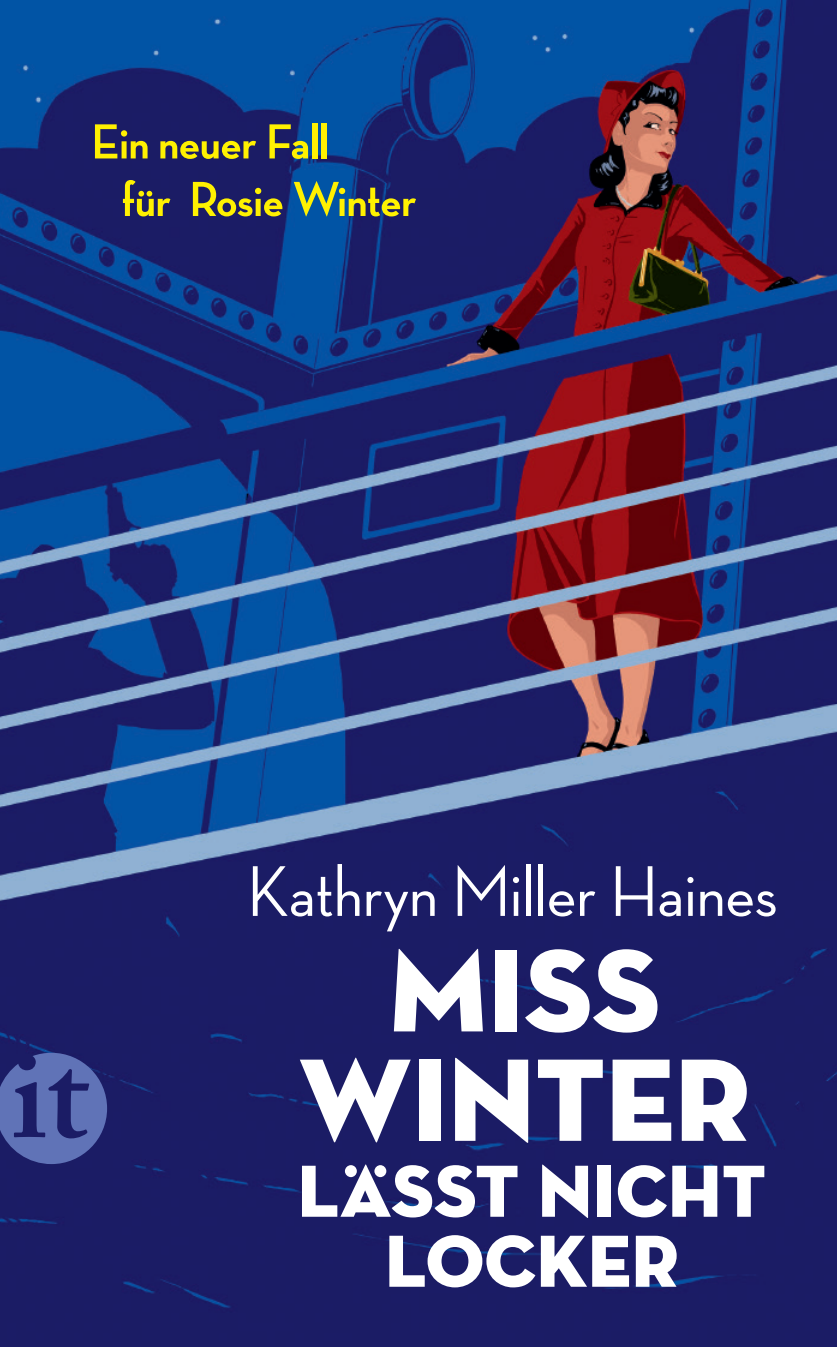
<style>
.page{position:relative;width:837px;height:1347px;background:#fff}
.page>*{position:absolute;margin:0;border:0;box-sizing:border-box;transform-origin:0 0}
.t1{font:119.5px/109.2px "Neutra Disp Titling";color:#fff;text-align:center}
.t2{font:75px/70px "Neutra Disp Titling";color:#fff;text-align:center}
.t3{font:500 73px "Neutra Disp";color:#fff}
.t4{font:700 50.25px/57.5px "Neutra Disp";color:#fff101}
</style>
<div class="page">
<img style="left:0;top:0;width:836px;height:1346px">
<svg style="left:0;top:1052px;width:107px;height:112px;background:#465298"></svg>
<p class="t4" style="left:122px;top:114px;width:296px;text-indent:-31px">Ein neuer Fall<br>für Rosie Winter</p>
<h3 class="t3" style="left:246px;top:851px;width:532px">Kathryn Miller Haines</h3>
<h1 class="t1" style="left:299px;top:936px;width:452px">MISS<br>WINTER</h1>
<h2 class="t2" style="left:297px;top:1156px;width:470px">LÄSST NICHT<br>LOCKER</h2>
</div>
